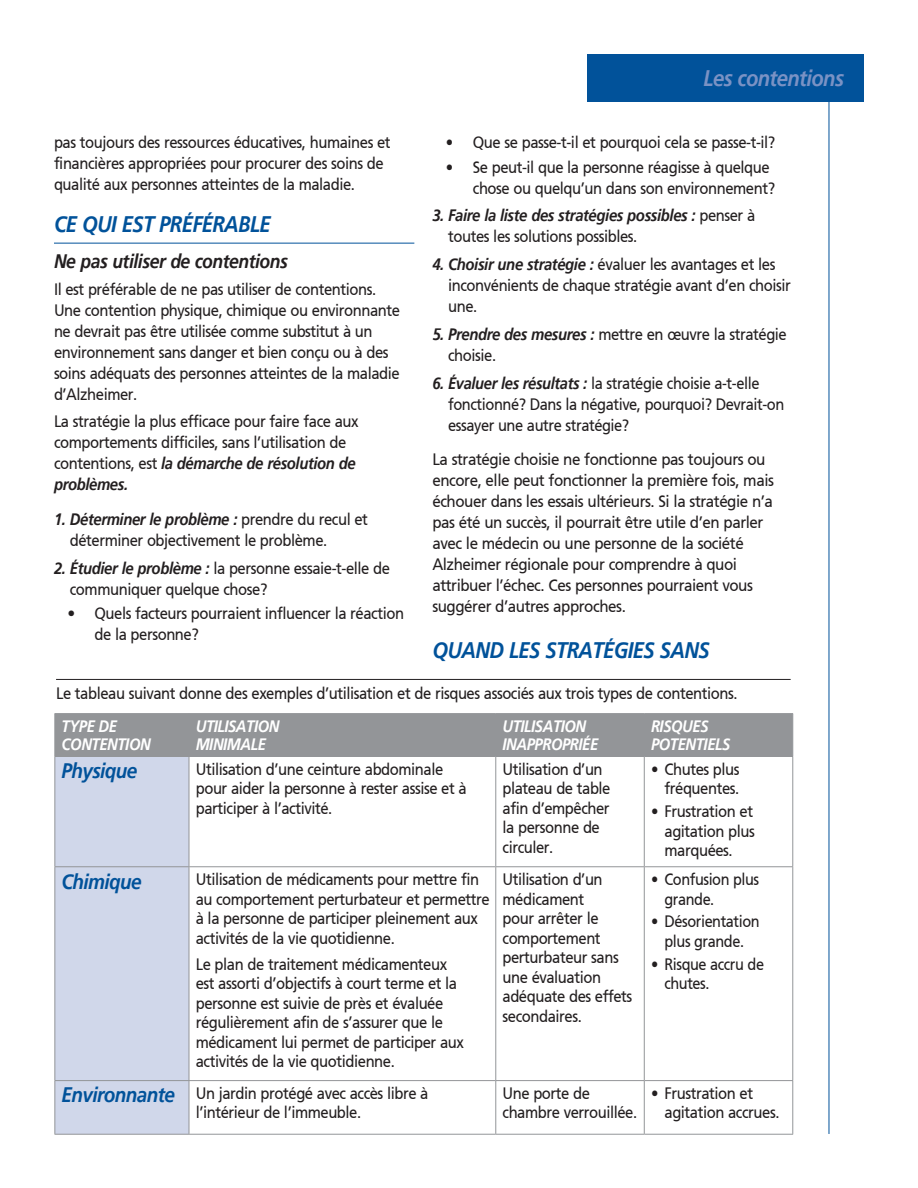
<style>
.page{position:relative;width:918px;height:1188px;background:#fff}
.page>*{position:absolute;margin:0;border:0;box-sizing:border-box;transform-origin:0 0}
.Body_Copy{font:italic 700 22.5px "Frutiger 66";letter-spacing:-.03em;color:#01529a;scale:.9 1}
.Headers{font:italic 700 22.5px "Frutiger 66";letter-spacing:-.03em;color:#01529a;scale:.9 1}
.Main_Chapters_Header{font:italic 700 22.5px "Frutiger 66";letter-spacing:-.03em;color:#7a92c4;scale:.9 1}
.Headers-2{font:italic 700 21px "Frutiger 66";letter-spacing:-.03em;color:#01529a;scale:.9 1}
.Sub_Heads{font:italic 700 19.5px "Frutiger 66";letter-spacing:-.025em;color:#231f20;scale:.9 1}
.Body_Copy-2{font:16.5px/19.5px "Frutiger 55 Roman";letter-spacing:-.03em;color:#231f20;scale:.9 1}
.Body_Copy-3{font:16.5px/21px "Frutiger 55 Roman";letter-spacing:-.03em;color:#231f20;scale:.92 1}
.Body_Copy-4{font:16.5px/21px "Frutiger 55 Roman";letter-spacing:-.03em;color:#231f20;scale:.89 1}
.Chart_Headers{font:italic 700 16.5px/18px "Frutiger 66";letter-spacing:-.03em;color:#fff;scale:.9 1}
.Body_Copy-5{font:italic 700 16.5px/21px "Frutiger 66";letter-spacing:-.025em;color:#231f20;scale:.9 1}
.Body_Copy-6{font:16.5px/19.5px "Frutiger 55 Roman";letter-spacing:-.03em;color:#231f20;scale:.88 1}
.Body_Copy-7{font:16.5px/21px "Frutiger 55 Roman";letter-spacing:-.03em;color:#231f20;scale:.95 1}
.s1{font-family:"Frutiger 66";font-weight:700;font-style:italic}
.s2{font-family:"Frutiger 55 Roman";font-weight:400;font-style:normal}
</style>
<div class="page">
<hr style="left:56px;top:679px;width:735px;height:1px;background:#231f20">
<div style="left:55px;top:714px;width:737px;height:42px;background:#939598"></div>
<div style="left:55px;top:757px;width:134px;height:377px;background:#d0d7ea"></div>
<hr style="left:54px;top:713px;width:135px;height:1px;background:#939598">
<hr style="left:54px;top:714px;width:1px;height:42px;background:#939598">
<hr style="left:189px;top:713px;width:307px;height:1px;background:#939598">
<hr style="left:189px;top:714px;width:1px;height:42px;background:#939598">
<hr style="left:496px;top:713px;width:148px;height:1px;background:#939598">
<hr style="left:495px;top:714px;width:1px;height:42px;background:#939598">
<hr style="left:644px;top:713px;width:149px;height:1px;background:#939598">
<hr style="left:644px;top:714px;width:1px;height:42px;background:#939598">
<hr style="left:792px;top:714px;width:1px;height:42px;background:#939598">
<hr style="left:54px;top:756px;width:135px;height:1px;background:#939598">
<hr style="left:54px;top:757px;width:1px;height:109px;background:#939598">
<hr style="left:189px;top:756px;width:307px;height:1px;background:#939598">
<hr style="left:189px;top:757px;width:1px;height:109px;background:#939598">
<hr style="left:496px;top:756px;width:148px;height:1px;background:#939598">
<hr style="left:495px;top:757px;width:1px;height:109px;background:#939598">
<hr style="left:644px;top:756px;width:149px;height:1px;background:#939598">
<hr style="left:644px;top:757px;width:1px;height:109px;background:#939598">
<hr style="left:792px;top:757px;width:1px;height:109px;background:#939598">
<hr style="left:54px;top:866px;width:135px;height:1px;background:#939598">
<hr style="left:54px;top:867px;width:1px;height:213px;background:#939598">
<hr style="left:189px;top:866px;width:307px;height:1px;background:#939598">
<hr style="left:189px;top:867px;width:1px;height:213px;background:#939598">
<hr style="left:496px;top:866px;width:148px;height:1px;background:#939598">
<hr style="left:495px;top:867px;width:1px;height:213px;background:#939598">
<hr style="left:644px;top:866px;width:149px;height:1px;background:#939598">
<hr style="left:644px;top:867px;width:1px;height:213px;background:#939598">
<hr style="left:792px;top:867px;width:1px;height:213px;background:#939598">
<hr style="left:54px;top:1080px;width:135px;height:1px;background:#939598">
<hr style="left:54px;top:1081px;width:1px;height:53px;background:#939598">
<hr style="left:189px;top:1080px;width:307px;height:1px;background:#939598">
<hr style="left:189px;top:1081px;width:1px;height:53px;background:#939598">
<hr style="left:496px;top:1080px;width:148px;height:1px;background:#939598">
<hr style="left:495px;top:1081px;width:1px;height:53px;background:#939598">
<hr style="left:644px;top:1080px;width:149px;height:1px;background:#939598">
<hr style="left:644px;top:1081px;width:1px;height:53px;background:#939598">
<hr style="left:792px;top:1081px;width:1px;height:53px;background:#939598">
<hr style="left:54px;top:1134px;width:135px;height:1px;background:#939598">
<hr style="left:189px;top:1134px;width:307px;height:1px;background:#939598">
<hr style="left:496px;top:1134px;width:148px;height:1px;background:#939598">
<hr style="left:644px;top:1134px;width:149px;height:1px;background:#939598">
<div style="left:587px;top:54px;width:277px;height:47px;background:#01529a"></div>
<hr style="left:829px;top:100px;width:1px;height:1034px;background:#01529a">
<hr style="left:54px;top:243px;width:360px;height:1px;background:#01529a">
<p class="Body_Copy-2" style="left:54px;top:132px;width:376px;line-height:21px">pas toujours des ressources éducatives, humaines et financières appropriées pour procurer des soins de qualité aux personnes atteintes de la maladie.</p>
<p class="Headers" style="left:54px;top:211px;width:242px">CE QUI EST PRÉFÉRABLE</p>
<p class="Sub_Heads" style="left:54px;top:250px;width:261px">Ne pas utiliser de contentions</p>
<p class="Body_Copy-2" style="left:54px;top:278px;width:386px;line-height:21px">Il est préférable de ne pas utiliser de contentions.<br>Une contention physique, chimique ou environnante ne devrait pas être utilisée comme substitut à un environnement sans danger et bien conçu ou à des soins adéquats des personnes atteintes de la maladie d’Alzheimer.</p>
<p class="Body_Copy-2" style="left:54px;top:411px;width:340px;line-height:21px">La stratégie la plus efficace pour faire face aux comportements difficiles, sans l’utilisation de contentions, est <span class="s1">la démarche de résolution de problèmes.</span></p>
<p class="Body_Copy-2" style="left:70px;top:509px;width:333px;line-height:21px;text-indent:-16px"><span class="s1">1. Déterminer le problème :</span> prendre du recul et déterminer objectivement le problème.</p>
<p class="Body_Copy-2" style="left:70px;top:557px;width:357px;line-height:21px;text-indent:-16px"><span class="s1">2. Étudier le problème :</span> la personne essaie-t-elle de communiquer quelque chose?</p>
<p class="Body_Copy-7" style="left:94px;top:603px;width:327px;text-indent:-27px">• Quels facteurs pourraient influencer la réaction de la personne?</p>
<p class="Main_Chapters_Header" style="left:704px;top:65px;width:158px">Les contentions</p>
<p class="Body_Copy-2" style="left:446px;top:133px;width:368px">• Que se passe-t-il et pourquoi cela se passe-t-il?</p>
<p class="Body_Copy-2" style="left:473px;top:157px;width:337px;line-height:21px;text-indent:-27px">• Se peut-il que la personne réagisse à quelque chose ou quelqu’un dans son environnement?</p>
<p class="Body_Copy-5" style="left:448px;top:205px;width:343px;text-indent:-16px">3. Faire la liste des stratégies possibles : <span class="s2">penser à toutes les solutions possibles.</span></p>
<p class="Body_Copy-2" style="left:448px;top:254px;width:382px;line-height:21px;text-indent:-16px"><span class="s1">4. Choisir une stratégie :</span> évaluer les avantages et les inconvénients de chaque stratégie avant d’en choisir une.</p>
<p class="Body_Copy-2" style="left:448px;top:324px;width:378px;line-height:21px;text-indent:-16px"><span class="s1">5. Prendre des mesures :</span> mettre en œuvre la stratégie choisie.</p>
<p class="Body_Copy-4" style="left:448px;top:373px;width:379px;text-indent:-16px"><span class="s1">6. Évaluer les résultats :</span> la stratégie choisie a-t-elle fonctionné? Dans la négative, pourquoi? Devrait-on essayer une autre stratégie?</p>
<p class="Body_Copy-3" style="left:432px;top:449px;width:373px">La stratégie choisie ne fonctionne pas toujours ou encore, elle peut fonctionner la première fois, mais échouer dans les essais ultérieurs. Si la stratégie n’a pas été un succès, il pourrait être utile d’en parler avec le médecin ou une personne de la société Alzheimer régionale pour comprendre à quoi attribuer l’échec. Ces personnes pourraient vous suggérer d’autres approches.</p>
<p class="Body_Copy" style="left:432px;top:637px;width:310px">QUAND LES STRATÉGIES SANS</p>
<p class="Body_Copy-2" style="left:56px;top:683px;width:759px">Le tableau suivant donne des exemples d’utilisation et de risques associés aux trois types de contentions.</p>
<p class="Chart_Headers" style="left:62px;top:717px;width:101px">TYPE DE<br>CONTENTION</p>
<p class="Chart_Headers" style="left:196px;top:717px;width:95px">UTILISATION<br>MINIMALE</p>
<p class="Chart_Headers" style="left:503px;top:717px;width:108px">UTILISATION<br>INAPPROPRIÉE</p>
<p class="Chart_Headers" style="left:651px;top:717px;width:90px">RISQUES<br>POTENTIELS</p>
<p class="Headers-2" style="left:62px;top:759px;width:86px">Physique</p>
<p class="Body_Copy-2" style="left:196px;top:759px;width:303px">Utilisation d’une ceinture abdominale pour aider la personne à rester assise et à participer à l’activité.</p>
<p class="Body_Copy-2" style="left:503px;top:759px;width:122px">Utilisation d’un plateau de table afin d’empêcher la personne de circuler.</p>
<p class="Body_Copy-2" style="left:651px;top:759px;width:100px;text-align:right">• Chutes plus fréquentes.</p>
<p class="Body_Copy-2" style="left:665px;top:802px;width:102px;text-align:justify;text-indent:-14px">• Frustration et agitation plus marquées.</p>
<p class="Headers-2" style="left:62px;top:869px;width:90px">Chimique</p>
<p class="Body_Copy-2" style="left:196px;top:870px;width:328px">Utilisation de médicaments pour mettre fin au comportement perturbateur et permettre à la personne de participer pleinement aux activités de la vie quotidienne.</p>
<p class="Body_Copy-2" style="left:196px;top:954px;width:300px">Le plan de traitement médicamenteux est assorti d’objectifs à court terme et la personne est suivie de près et évaluée régulièrement afin de s’assurer que le médicament lui permet de participer aux activités de la vie quotidienne.</p>
<p class="Body_Copy-2" style="left:503px;top:870px;width:146px">Utilisation d’un médicament<br>pour arrêter le comportement perturbateur sans une évaluation adéquate des effets secondaires.</p>
<p class="Body_Copy-6" style="left:665px;top:870px;width:109px;text-indent:-14px">• Confusion plus grande.</p>
<p class="Body_Copy-6" style="left:651px;top:912px;width:125px;text-align:center">• Désorientation plus grande.</p>
<p class="Body_Copy-6" style="left:665px;top:954px;width:115px;text-indent:-14px">• Risque accru de chutes.</p>
<p class="Headers-2" style="left:62px;top:1083px;width:128px">Environnante</p>
<p class="Body_Copy-2" style="left:196px;top:1084px;width:260px">Un jardin protégé avec accès libre à l’intérieur de l’immeuble.</p>
<p class="Body_Copy-2" style="left:503px;top:1084px;width:151px">Une porte de chambre verrouillée.</p>
<p class="Body_Copy-2" style="left:665px;top:1084px;width:129px;text-indent:-14px">• Frustration et agitation accrues.</p>
</div>
